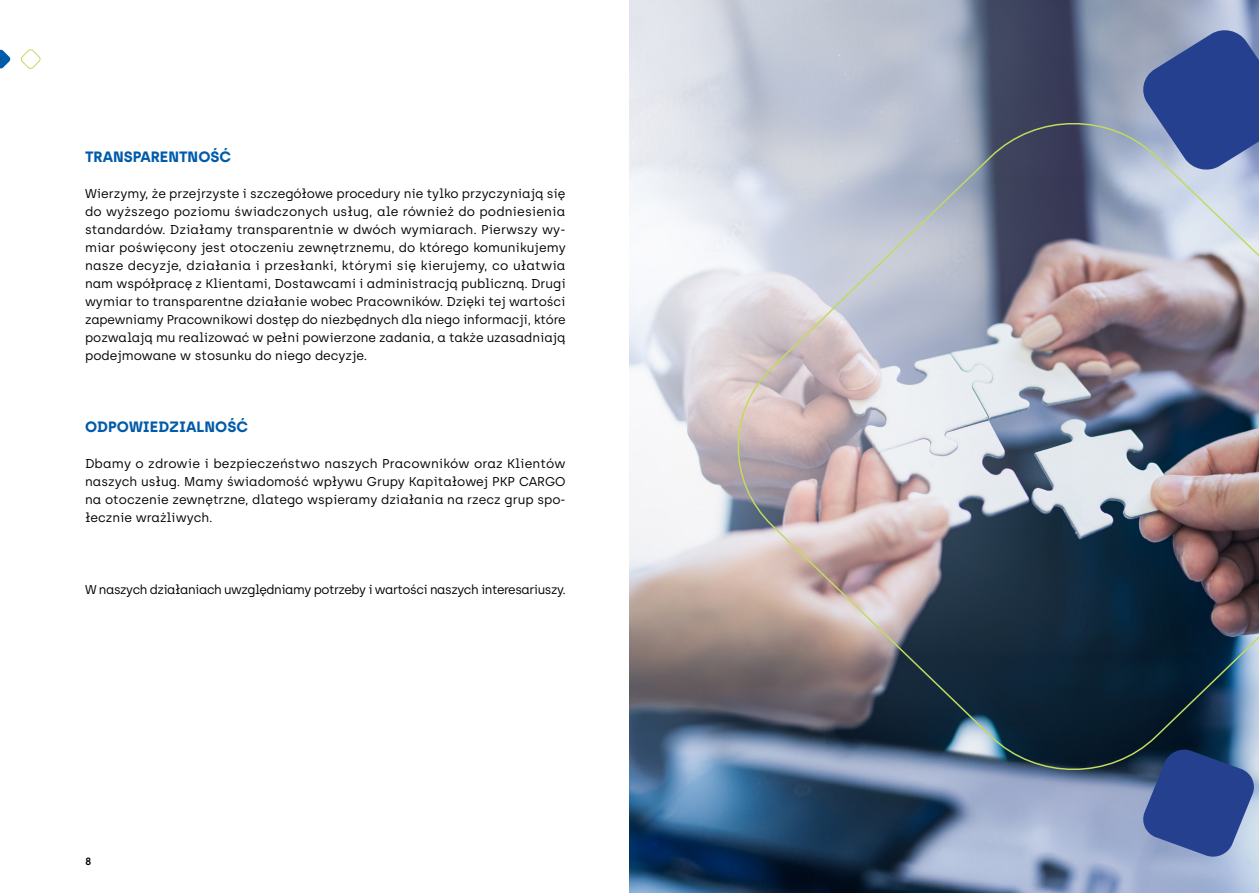
<style>
.page{position:relative;width:1259px;height:893px;background:#fff}
.page>*{position:absolute;margin:0;border:0;box-sizing:border-box;transform-origin:0 0}
.t1{font:700 15px "Archia";color:#005baa}
.t2{font:12.75px/18px "Archia";letter-spacing:-.005em;color:#000;text-align:justify}
.t3{font:12.75px "Archia";letter-spacing:-.035em;color:#000}
.t4{font:600 10.5px "Archia";color:#000}
</style>
<div class="page">
<svg style="left:20px;top:49px;width:21px;height:20px"></svg>
<svg style="left:0;top:49px;width:11px;height:20px"></svg>
<img style="left:629px;top:0;width:630px;height:893px">
<img style="left:725px;top:111px;width:534px;height:671px">
<svg style="left:1139px;top:27px;width:120px;height:146px;background:#5267a3"></svg>
<svg style="left:1140px;top:747px;width:116px;height:112px;background:#435c99"></svg>
<p class="t1" style="left:85px;top:147px;width:148px">TRANSPARENTNOŚĆ</p>
<p class="t2" style="left:85px;top:184px;width:482px">Wierzymy, że przejrzyste i szczegółowe procedury nie tylko przyczyniają się do wyższego poziomu świadczonych usług, ale również do podniesienia standardów. Działamy transparentnie w dwóch wymiarach. Pierwszy wy&shy;miar poświęcony jest otoczeniu zewnętrznemu, do którego komunikujemy nasze decyzje, działania i przesłanki, którymi się kierujemy, co ułatwia nam współpracę z Klientami, Dostawcami i administracją publiczną. Drugi wymiar to transparentne działanie wobec Pracowników. Dzięki tej wartości zapewniamy Pracownikowi dostęp do niezbędnych dla niego informacji, które pozwalają mu realizować w pełni powierzone zadania, a także uzasadniają podejmowane w stosunku do niego decyzje.</p>
<p class="t1" style="left:85px;top:417px;width:164px">ODPOWIEDZIALNOŚĆ</p>
<p class="t2" style="left:85px;top:454px;width:482px">Dbamy o zdrowie i bezpieczeństwo naszych Pracowników oraz Klientów naszych usług. Mamy świadomość wpływu Grupy Kapitałowej PKP CARGO na otoczenie zewnętrzne, dlatego wspieramy działania na rzecz grup spo&shy;łecznie wrażliwych.</p>
<p class="t3" style="left:85px;top:582px;width:482px">W naszych działaniach uwzględniamy potrzeby i wartości naszych interesariuszy.</p>
<p class="t4" style="left:85px;top:854px;width:8px">8</p>
</div>
